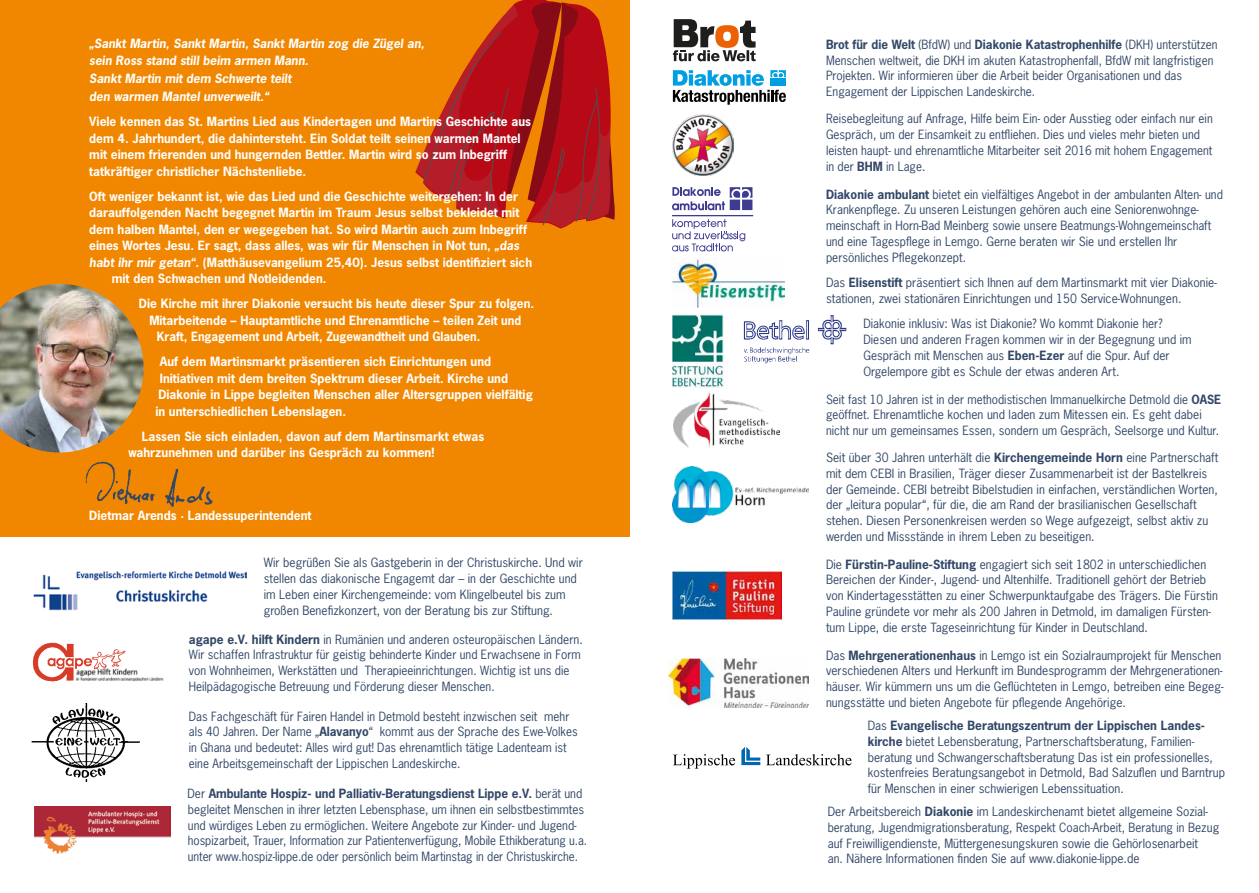
<style>
.page{position:relative;width:1259px;height:893px;background:#fff}
.page>*{position:absolute;margin:0;border:0;box-sizing:border-box;transform-origin:0 0}
.t1{font:12px/15.8px "News Gothic Std";color:#324868}
.t2{font:700 12px/16.5px "News Gothic Std";color:#fff}
.t3{font:italic 700 12px/17.9px "News Gothic Std";color:#fff}
.s1{font-style:italic}
.s2{font-weight:700}
</style>
<div class="page">
<div style="left:0;top:0;width:629px;height:536px;background:#f18700"></div>
<svg style="left:415px;top:0;width:200px;height:229px"></svg>
<img style="left:85px;top:461px;width:128px;height:46px">
<img style="left:32px;top:703px;width:108px;height:78px">
<svg style="left:673px;top:19px;width:82px;height:42px"></svg>
<img style="left:0;top:284px;width:144px;height:169px">
<svg style="left:673px;top:70px;width:113px;height:35px"></svg>
<img style="left:33px;top:571px;width:214px;height:40px">
<img style="left:672px;top:314px;width:51px;height:73px">
<img style="left:743px;top:315px;width:103px;height:48px">
<img style="left:672px;top:258px;width:113px;height:50px">
<img style="left:672px;top:467px;width:136px;height:56px">
<img style="left:673px;top:571px;width:108px;height:48px">
<svg style="left:672px;top:187px;width:80px;height:23px"></svg>
<svg style="left:672px;top:219px;width:73px;height:32px"></svg>
<hr style="left:672px;top:215px;width:81px;height:1px;background:#3e3b90">
<img style="left:34px;top:806px;width:137px;height:47px">
<img style="left:673px;top:115px;width:60px;height:61px">
<img style="left:673px;top:391px;width:106px;height:57px">
<img style="left:668px;top:658px;width:140px;height:49px">
<svg style="left:741px;top:747px;width:19px;height:18px"></svg>
<svg style="left:673px;top:754px;width:62px;height:15px"></svg>
<svg style="left:766px;top:754px;width:85px;height:11px"></svg>
<img style="left:93px;top:670px;width:71px;height:12px">
<img style="left:33px;top:642px;width:60px;height:40px">
<img style="left:90px;top:647px;width:39px;height:27px">
<p class="t3" style="left:89px;top:34px;width:337px">„Sankt Martin, Sankt Martin, Sankt Martin zog die Zügel an, sein Ross stand still beim armen Mann.<br>Sankt Martin mit dem Schwerte teilt<br>den warmen Mantel unverweilt.“</p>
<p class="t2" style="left:89px;top:113px;width:443px">Viele kennen das St. Martins Lied aus Kindertagen und Martins Geschichte aus dem 4. Jahrhundert, die dahintersteht. Ein Soldat teilt seinen warmen Mantel mit einem frierenden und hungernden Bettler. Martin wird so zum Inbegriff tatkräftiger christlicher Nächstenliebe.</p>
<p class="t2" style="left:89px;top:188px;width:430px">Oft weniger bekannt ist, wie das Lied und die Geschichte weitergehen: In der</p>
<p class="t2" style="left:89px;top:204px;width:431px">darauffolgenden Nacht begegnet Martin im Traum Jesus selbst bekleidet mit</p>
<p class="t2" style="left:89px;top:221px;width:439px">dem halben Mantel, den er wegegeben hat. So wird Martin auch zum Inbegriff</p>
<p class="t2" style="left:89px;top:237px;width:431px">eines Wortes Jesu. Er sagt, dass alles, was wir für Menschen in Not tun, <span class="s1">„das</span></p>
<p class="t2" style="left:89px;top:254px;width:444px"><span class="s1">habt ihr mir getan“</span>. (Matthäusevangelium 25,40). Jesus selbst identifiziert sich</p>
<p class="t2" style="left:112px;top:270px;width:216px">mit den Schwachen und Notleidenden.</p>
<p class="t2" style="left:139px;top:295px;width:397px">Die Kirche mit ihrer Diakonie versucht bis heute dieser Spur zu folgen.</p>
<p class="t2" style="left:149px;top:312px;width:373px">Mitarbeitende – Hauptamtliche und Ehrenamtliche – teilen Zeit und</p>
<p class="t2" style="left:157px;top:328px;width:325px">Kraft, Engagement und Arbeit, Zugewandtheit und Glauben.</p>
<p class="t2" style="left:160px;top:353px;width:333px">Auf dem Martinsmarkt präsentieren sich Einrichtungen und</p>
<p class="t2" style="left:160px;top:370px;width:350px">Initiativen mit dem breiten Spektrum dieser Arbeit. Kirche und</p>
<p class="t2" style="left:158px;top:386px;width:376px">Diakonie in Lippe begleiten Menschen aller Altersgruppen vielfältig</p>
<p class="t2" style="left:155px;top:403px;width:192px">in unterschiedlichen Lebenslagen.</p>
<p class="t2" style="left:128px;top:428px;width:357px;text-indent:14px">Lassen Sie sich einladen, davon auf dem Martinsmarkt etwas wahrzunehmen und darüber ins Gespräch zu kommen!</p>
<p class="t2" style="left:89px;top:506px;width:224px">Dietmar Arends · Landessuperintendent</p>
<p class="t1" style="left:826px;top:36px;width:393px"><span class="s2">Brot für die Welt</span> (BfdW) und <span class="s2">Diakonie Katastrophenhilfe</span> (DKH) unterstützen Menschen weltweit, die DKH im akuten Katastrophenfall, BfdW mit langfristigen Projekten. Wir informieren über die Arbeit beider Organisationen und das Engagement der Lippischen Landeskirche.</p>
<p class="t1" style="left:826px;top:111px;width:388px">Reisebegleitung auf Anfrage, Hilfe beim Ein- oder Ausstieg oder einfach nur ein Gespräch, um der Einsamkeit zu entfliehen. Dies und vieles mehr bieten und leisten haupt- und ehrenamtliche Mitarbeiter seit 2016 mit hohem Engagement in der <span class="s2">BHM</span> in Lage.</p>
<p class="t1" style="left:826px;top:186px;width:398px"><span class="s2">Diakonie ambulant</span> bietet ein vielfältiges Angebot in der ambulanten Alten- und Krankenpflege. Zu unseren Leistungen gehören auch eine Seniorenwohnge&shy;meinschaft in Horn-Bad Meinberg sowie unsere Beatmungs-Wohngemeinschaft und eine Tagespflege in Lemgo. Gerne beraten wir Sie und erstellen Ihr persönliches Pflegekonzept.</p>
<p class="t1" style="left:826px;top:275px;width:392px">Das <span class="s2">Elisenstift</span> präsentiert sich Ihnen auf dem Martinsmarkt mit vier Diakonie&shy;stationen, zwei stationären Einrichtungen und 150 Service-Wohnungen.</p>
<p class="t1" style="left:863px;top:316px;width:330px">Diakonie inklusiv: Was ist Diakonie? Wo kommt Diakonie her?<br>Diesen und anderen Fragen kommen wir in der Begegnung und im Gespräch mit Menschen aus <span class="s2">Eben-Ezer</span> auf die Spur. Auf der Orgelempore gibt es Schule der etwas anderen Art.</p>
<p class="t1" style="left:826px;top:391px;width:397px">Seit fast 10 Jahren ist in der methodistischen Immanuelkirche Detmold die <span class="s2">OASE </span>geöffnet. Ehrenamtliche kochen und laden zum Mitessen ein. Es geht dabei nicht nur um gemeinsames Essen, sondern um Gespräch, Seelsorge und Kultur.</p>
<p class="t1" style="left:826px;top:450px;width:394px">Seit über 30 Jahren unterhält die <span class="s2">Kirchengemeinde Horn</span> eine Partnerschaft mit dem CEBI in Brasilien, Träger dieser Zusammenarbeit ist der Bastelkreis der Gemeinde. CEBI betreibt Bibelstudien in einfachen, verständlichen Worten, der „leitura popular“, für die, die am Rand der brasilianischen Gesellschaft stehen. Diesen Personenkreisen werden so Wege aufgezeigt, selbst aktiv zu werden und Missstände in ihrem Leben zu beseitigen.</p>
<p class="t1" style="left:264px;top:555px;width:321px">Wir begrüßen Sie als Gastgeberin in der Christuskirche. Und wir stellen das diakonische Engagemt dar – in der Geschichte und im Leben einer Kirchengemeinde: vom Klingelbeutel bis zum großen Benefizkonzert, von der Beratung bis zur Stiftung.</p>
<p class="t1" style="left:826px;top:556px;width:393px">Die <span class="s2">Fürstin-Pauline-Stiftung</span> engagiert sich seit 1802 in unterschiedlichen Bereichen der Kinder-, Jugend- und Altenhilfe. Traditionell gehört der Betrieb von Kindertagesstätten zu einer Schwerpunktaufgabe des Trägers. Die Fürstin Pauline gründete vor mehr als 200 Jahren in Detmold, im damaligen Fürsten&shy;tum Lippe, die erste Tageseinrichtung für Kinder in Deutschland.</p>
<p class="t1" style="left:826px;top:647px;width:399px">Das <span class="s2">Mehrgenerationenhaus</span> in Lemgo ist ein Sozialraumprojekt für Menschen verschiedenen Alters und Herkunft im Bundesprogramm der Mehrgenerationen&shy;häuser. Wir kümmern uns um die Geflüchteten in Lemgo, betreiben eine Begeg&shy;nungsstätte und bieten Angebote für pflegende Angehörige.</p>
<p class="t1" style="left:189px;top:631px;width:395px"><span class="s2">agape e.V. hilft Kindern</span> in Rumänien und anderen osteuropäischen Ländern.<br>Wir schaffen Infrastruktur für geistig behinderte Kinder und Erwachsene in Form von Wohnheimen, Werkstätten und Therapieeinrichtungen. Wichtig ist uns die Heilpädagogische Betreuung und Förderung dieser Menschen.</p>
<p class="t1" style="left:189px;top:708px;width:390px">Das Fachgeschäft für Fairen Handel in Detmold besteht inzwischen seit mehr als 40 Jahren. Der Name „<span class="s2">Alavanyo</span>“ kommt aus der Sprache des Ewe-Volkes in Ghana und bedeutet: Alles wird gut! Das ehrenamtlich tätige Ladenteam ist eine Arbeitsgemeinschaft der Lippischen Landeskirche.</p>
<p class="t1" style="left:867px;top:718px;width:359px">Das <span class="s2">Evangelische Beratungszentrum der Lippischen Landes&shy;kirche</span> bietet Lebensberatung, Partnerschaftsberatung, Familien&shy;beratung und Schwangerschaftsberatung Das ist ein professionelles, kostenfreies Beratungsangebot in Detmold, Bad Salzuflen und Barntrup für Menschen in einer schwierigen Lebenssituation.</p>
<p class="t1" style="left:188px;top:786px;width:401px">Der <span class="s2">Ambulante Hospiz- und Palliativ-Beratungsdienst Lippe e.V.</span> berät und begleitet Menschen in ihrer letzten Lebensphase, um ihnen ein selbstbestimmtes und würdiges Leben zu ermöglichen. Weitere Angebote zur Kinder- und Jugend&shy;hospizarbeit, Trauer, Information zur Patientenverfügung, Mobile Ethikberatung u.a. unter www.hospiz-lippe.de oder persönlich beim Martinstag in der Christuskirche.</p>
<p class="t1" style="left:827px;top:803px;width:393px">Der Arbeitsbereich <span class="s2">Diakonie</span> im Landeskirchenamt bietet allgemeine Sozial&shy;beratung, Jugendmigrationsberatung, Respekt Coach-Arbeit, Beratung in Bezug auf Freiwilligendienste, Müttergenesungskuren sowie die Gehörlosenarbeit<br>an. Nähere Informationen finden Sie auf www.diakonie-lippe.de</p>
</div>
